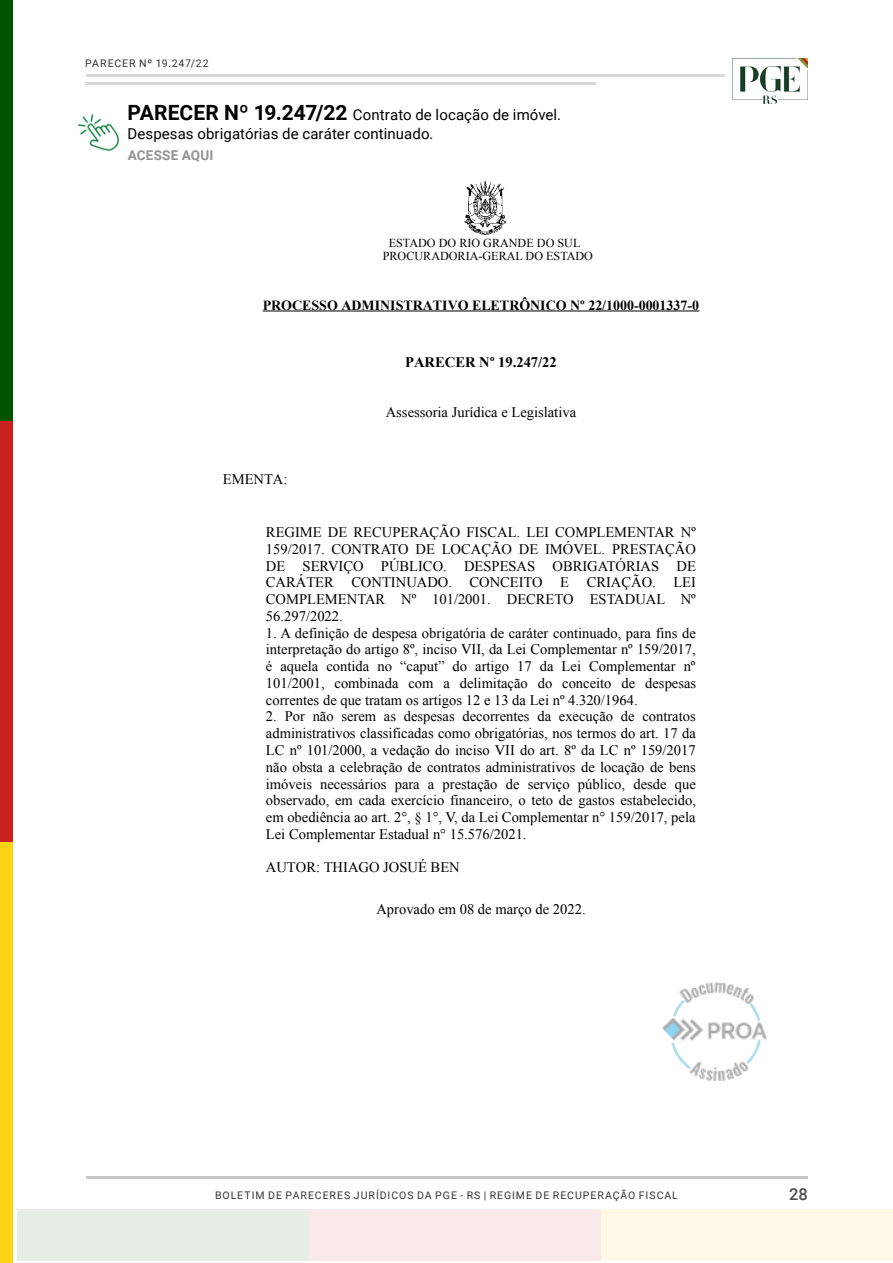
<style>
.page{position:relative;width:893px;height:1263px;background:#fff}
.page>*{position:absolute;margin:0;border:0;box-sizing:border-box;transform-origin:0 0}
.t1{font:500 16.5px "Roboto";color:#4d4d4d}
.t2{font:15px/19.5px "Roboto";letter-spacing:.005em;color:#000}
.t3{font:14.55px/16.8px "Times New Roman";color:#000;text-align:justify}
.t4{font:700 14.55px "Times New Roman";color:#000}
.t5{font:700 13.95px "Times New Roman";color:#000}
.t6{font:700 13.5px "Roboto";letter-spacing:.02em;color:#929291}
.t7{font:12.15px/14px "Times New Roman";color:#000;text-align:center}
.t8{font:10.5px "Roboto";letter-spacing:.09em;color:#333}
.s1{font-weight:700;font-size:21px}
</style>
<div class="page">
<img style="left:732px;top:59px;width:76px;height:45px">
<div style="left:0;top:0;width:13px;height:421px;background:#005300"></div>
<div style="left:0;top:421px;width:13px;height:421px;background:#c92320"></div>
<div style="left:0;top:842px;width:13px;height:421px;background:#ffd313"></div>
<div style="left:17px;top:1210px;width:292px;height:51px;background:#e6eee6"></div>
<div style="left:309px;top:1210px;width:292px;height:51px;background:#f9e9e9"></div>
<div style="left:601px;top:1210px;width:292px;height:51px;background:#fffae7"></div>
<hr style="left:86px;top:1176px;width:721px;height:2px;background:#000">
<hr style="left:86px;top:74px;width:638px;height:3px;background:#000">
<hr style="left:86px;top:83px;width:510px;height:2px;background:#000">
<hr style="left:263px;top:311px;width:436px;height:1px;background:#000">
<img style="left:464px;top:180px;width:42px;height:55px">
<img style="left:662px;top:982px;width:105px;height:99px">
<img style="left:78px;top:114px;width:42px;height:38px">
<p class="t8" style="left:85px;top:56px;width:125px">PARECER Nº 19.247/22</p>
<p class="t2" style="left:128px;top:104px;width:435px"><span class="s1">PARECER Nº 19.247/22</span> Contrato de locação de imóvel.<br>Despesas obrigatórias de caráter continuado.</p>
<p class="t6" style="left:128px;top:146px;width:87px">ACESSE AQUI</p>
<p class="t7" style="left:383px;top:235px;width:212px">ESTADO DO RIO GRANDE DO SUL<br>PROCURADORIA-GERAL DO ESTADO</p>
<p class="t5" style="left:263px;top:297px;width:438px">PROCESSO ADMINISTRATIVO ELETRÔNICO Nº 22/1000-0001337-0</p>
<p class="t3" style="left:223px;top:471px;width:66px">EMENTA:</p>
<p class="t4" style="left:405px;top:353px;width:153px">PARECER Nº 19.247/22</p>
<p class="t3" style="left:386px;top:404px;width:192px">Assessoria Jurídica e Legislativa</p>
<p class="t3" style="left:266px;top:524px;width:431px">REGIME DE RECUPERAÇÃO FISCAL. LEI COMPLEMENTAR Nº 159/2017. CONTRATO DE LOCAÇÃO DE IMÓVEL. PRESTAÇÃO DE SERVIÇO PÚBLICO. DESPESAS OBRIGATÓRIAS DE CARÁTER CONTINUADO. CONCEITO E CRIAÇÃO. LEI COMPLEMENTAR Nº 101/2001. DECRETO ESTADUAL Nº 56.297/2022.</p>
<p class="t3" style="left:266px;top:624px;width:432px">1. A definição de despesa obrigatória de caráter continuado, para fins de interpretação do artigo 8º, inciso VII, da Lei Complementar nº 159/2017, é aquela contida no “caput” do artigo 17 da Lei Complementar nº 101/2001, combinada com a delimitação do conceito de despesas correntes de que tratam os artigos 12 e 13 da Lei nº 4.320/1964.</p>
<p class="t3" style="left:266px;top:708px;width:432px">2. Por não serem as despesas decorrentes da execução de contratos administrativos classificadas como obrigatórias, nos termos do art. 17 da LC nº 101/2000, a vedação do inciso VII do art. 8º da LC nº 159/2017 não obsta a celebração de contratos administrativos de locação de bens imóveis necessários para a prestação de serviço público, desde que observado, em cada exercício financeiro, o teto de gastos estabelecido, em obediência ao art. 2°, § 1°, V, da Lei Complementar n° 159/2017, pela Lei Complementar Estadual n° 15.576/2021.</p>
<p class="t3" style="left:266px;top:859px;width:195px">AUTOR: THIAGO JOSUÉ BEN</p>
<p class="t3" style="left:376px;top:901px;width:211px">Aprovado em 08 de março de 2022.</p>
<p class="t8" style="left:215px;top:1188px;width:464px">BOLETIM DE PARECERES JURÍDICOS DA PGE - RS | REGIME DE RECUPERAÇÃO FISCAL</p>
<p class="t1" style="left:789px;top:1183px;width:20px">28</p>
</div>
